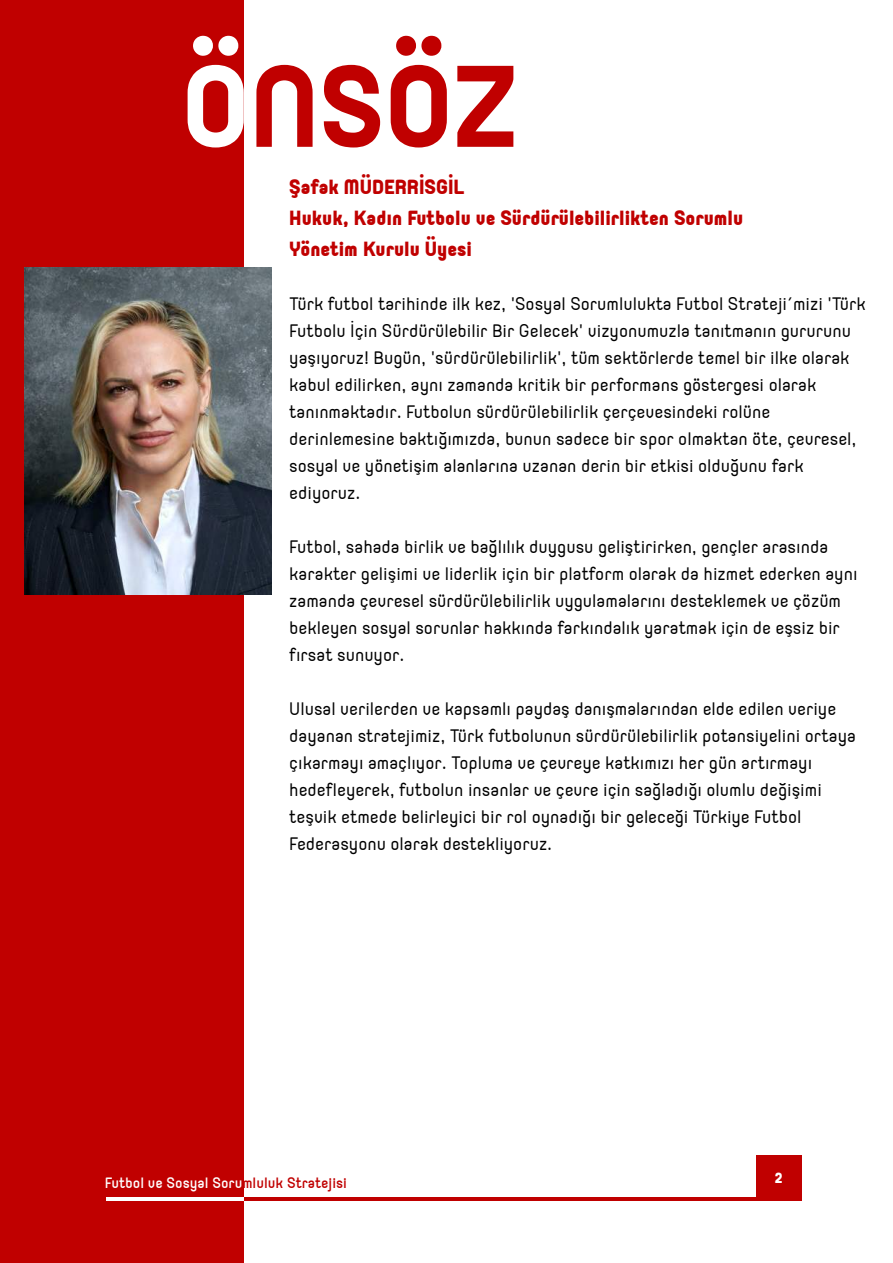
<style>
.page{position:relative;width:893px;height:1263px;background:#fff}
.page>*{position:absolute;margin:0;border:0;box-sizing:border-box;transform-origin:0 0}
.t1{font:800 142.5px "Orev";color:#c00000}
.t2{font:900 25.5px/30.6px "Orev";color:#c00000}
.t3{font:22.5px/27px "Orev";color:#000}
.t4{font:500 18.6px "Orev";color:#fff}
.t5{font:900 18px "Orev";color:#fff}
.s1{color:#fff}
.s2{color:#c00000}
</style>
<div class="page">
<div style="left:0;top:0;width:243px;height:1263px;background:#c00000"></div>
<hr style="left:106px;top:1197px;width:692px;height:3px;background:#c00000">
<div style="left:756px;top:1155px;width:45px;height:45px;background:#c00000"></div>
<hr style="left:106px;top:1197px;width:137px;height:3px;background:#fff">
<img style="left:25px;top:268px;width:247px;height:326px">
<h1 class="t1" style="left:182px;top:23px;width:338px"><span class="s1">Ö</span>NSÖZ</h1>
<p class="t2" style="left:289px;top:171px;width:455px">Şafak MÜDERRİSGİL<br>Hukuk, Kadın Futbolu ve Sürdürülebilirlikten Sorumlu<br>Yönetim Kurulu Üyesi</p>
<p class="t3" style="left:289px;top:289px;width:578px">Türk futbol tarihinde ilk kez, 'Sosyal Sorumlulukta Futbol Strateji’mizi 'Türk Futbolu İçin Sürdürülebilir Bir Gelecek' vizyonumuzla tanıtmanın gururunu yaşıyoruz! Bugün, 'sürdürülebilirlik', tüm sektörlerde temel bir ilke olarak kabul edilirken, aynı zamanda kritik bir performans göstergesi olarak tanınmaktadır. Futbolun sürdürülebilirlik çerçevesindeki rolüne derinlemesine baktığımızda, bunun sadece bir spor olmaktan öte, çevresel, sosyal ve yönetişim alanlarına uzanan derin bir etkisi olduğunu fark ediyoruz.</p>
<p class="t3" style="left:289px;top:532px;width:570px">Futbol, sahada birlik ve bağlılık duygusu geliştirirken, gençler arasında karakter gelişimi ve liderlik için bir platform olarak da hizmet ederken aynı zamanda çevresel sürdürülebilirlik uygulamalarını desteklemek ve çözüm bekleyen sosyal sorunlar hakkında farkındalık yaratmak için de eşsiz bir fırsat sunuyor.</p>
<p class="t3" style="left:289px;top:694px;width:568px">Ulusal verilerden ve kapsamlı paydaş danışmalarından elde edilen veriye dayanan stratejimiz, Türk futbolunun sürdürülebilirlik potansiyelini ortaya çıkarmayı amaçlıyor. Topluma ve çevreye katkımızı her gün artırmayı hedefleyerek, futbolun insanlar ve çevre için sağladığı olumlu değişimi teşvik etmede belirleyici bir rol oynadığı bir geleceği Türkiye Futbol Federasyonu olarak destekliyoruz.</p>
<p class="t4" style="left:105px;top:1172px;width:244px">Futbol ve Sosyal Soru<span class="s2">mluluk Stratejisi</span></p>
<p class="t5" style="left:775px;top:1167px;width:9px">2</p>
</div>
